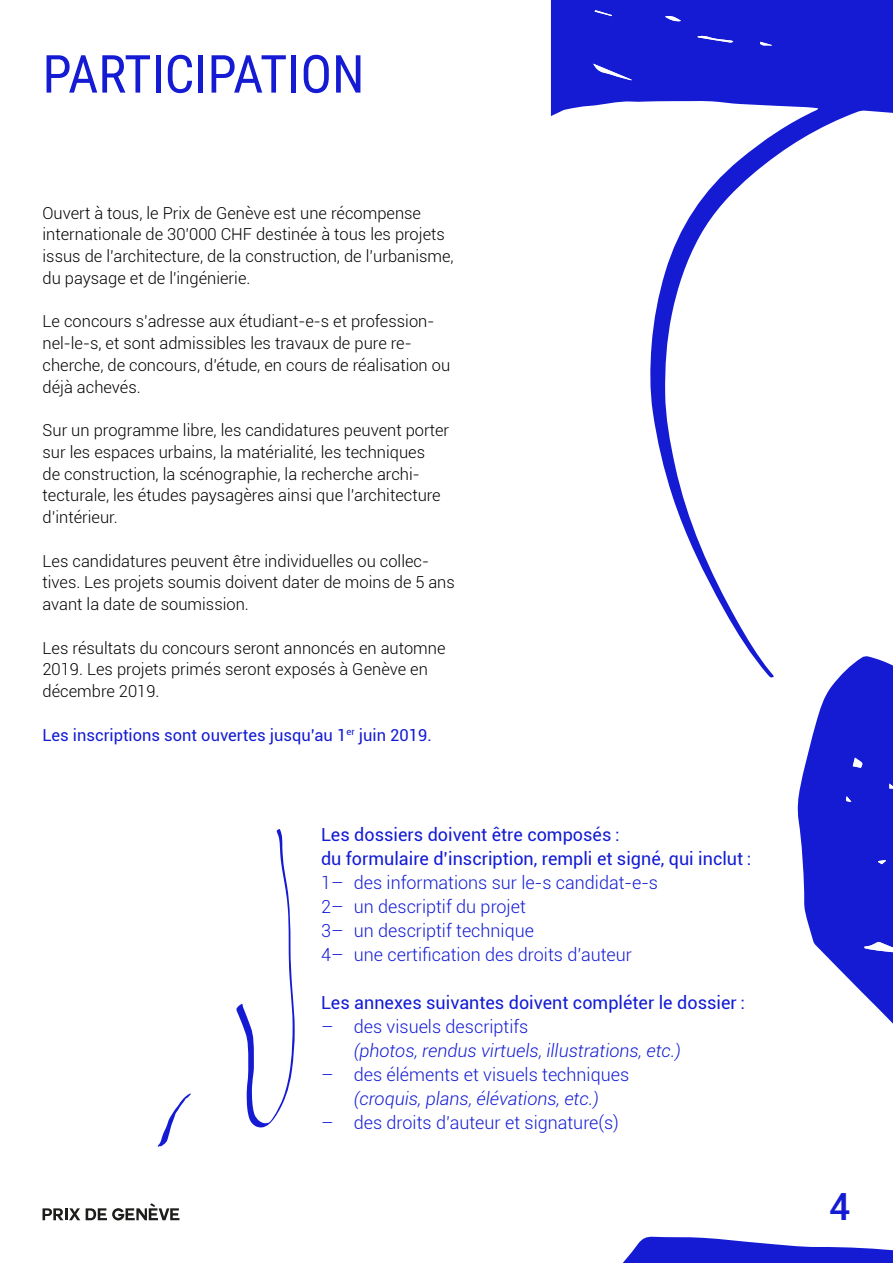
<style>
.page{position:relative;width:893px;height:1263px;background:#fff}
.page>*{position:absolute;margin:0;border:0;box-sizing:border-box;transform-origin:0 0}
.t1{font:52.5px "Roboto Condensed";color:#151bd3}
.t2{font:500 37.5px "Roboto";color:#151bd3}
.t3{font:300 18px "Roboto";color:#131bd3}
.t4{font:18px "Roboto";color:#131bd3}
.t5{font:italic 300 18px "Roboto";color:#131bd3}
.t6{font:300 16.5px/21.8px "Roboto";color:#000}
.t7{font:16.5px "Roboto";color:#131bd3}
</style>
<div class="page">
<svg style="left:43px;top:1208px;width:37px;height:12px"></svg>
<svg style="left:86px;top:1203px;width:93px;height:17px"></svg>
<svg style="left:551px;top:0;width:342px;height:1263px"></svg>
<svg style="left:864px;top:942px;width:29px;height:11px"></svg>
<svg style="left:593px;top:64px;width:38px;height:16px"></svg>
<svg style="left:697px;top:35px;width:36px;height:8px"></svg>
<svg style="left:853px;top:758px;width:11px;height:10px"></svg>
<svg style="left:665px;top:15px;width:16px;height:7px"></svg>
<svg style="left:595px;top:10px;width:17px;height:6px"></svg>
<svg style="left:760px;top:42px;width:12px;height:5px"></svg>
<svg style="left:878px;top:860px;width:8px;height:4px"></svg>
<svg style="left:889px;top:783px;width:4px;height:6px"></svg>
<svg style="left:845px;top:796px;width:6px;height:6px"></svg>
<svg style="left:158px;top:1093px;width:33px;height:54px"></svg>
<svg style="left:236px;top:829px;width:59px;height:299px"></svg>
<p class="t1" style="left:43px;top:37px;width:323px">PARTICIPATION</p>
<p class="t6" style="left:43px;top:201px;width:413px">Ouvert à tous, le Prix de Genève est une récompense internationale de 30’000 CHF destinée à tous les projets issus de l’architecture, de la construction, de l’urbanisme, du paysage et de l'ingénierie.</p>
<p class="t6" style="left:43px;top:310px;width:409px">Le concours s’adresse aux étudiant-e-s et profession&shy;nel-le-s, et sont admissibles les travaux de pure re&shy;cherche, de concours, d’étude, en cours de réalisation ou déjà achevés.</p>
<p class="t6" style="left:43px;top:419px;width:408px">Sur un programme libre, les candidatures peuvent porter sur les espaces urbains, la matérialité, les techniques<br>de construction, la scénographie, la recherche archi&shy;tecturale, les études paysagères ainsi que l’architecture d’intérieur.</p>
<p class="t6" style="left:43px;top:549px;width:414px">Les candidatures peuvent être individuelles ou collec&shy;tives. Les projets soumis doivent dater de moins de 5 ans avant la date de soumission.</p>
<p class="t6" style="left:43px;top:636px;width:405px">Les résultats du concours seront annoncés en automne<br>2019. Les projets primés seront exposés à Genève en décembre 2019.</p>
<p class="t7" style="left:43px;top:723px;width:391px">Les inscriptions sont ouvertes jusqu’au 1<sup>er</sup> juin 2019.</p>
<p class="t4" style="left:321px;top:822px;width:300px">Les dossiers doivent être composés :</p>
<p class="t4" style="left:321px;top:846px;width:432px">du formulaire d’inscription, rempli et signé, qui inclut :</p>
<p class="t3" style="left:321px;top:870px;width:339px">1– des informations sur le-s candidat-e-s</p>
<p class="t3" style="left:321px;top:894px;width:206px">2– un descriptif du projet</p>
<p class="t3" style="left:321px;top:918px;width:214px">3– un descriptif technique</p>
<p class="t3" style="left:321px;top:942px;width:312px">4– une certification des droits d’auteur</p>
<p class="t4" style="left:321px;top:990px;width:425px">Les annexes suivantes doivent compléter le dossier :</p>
<p class="t3" style="left:321px;top:1014px;width:209px">– des visuels descriptifs</p>
<p class="t5" style="left:354px;top:1038px;width:328px">(photos, rendus virtuels, illustrations, etc.)</p>
<p class="t3" style="left:321px;top:1062px;width:310px">– des éléments et visuels techniques</p>
<p class="t5" style="left:354px;top:1086px;width:246px">(croquis, plans, élévations, etc.)</p>
<p class="t3" style="left:321px;top:1110px;width:299px">– des droits d’auteur et signature(s)</p>
<p class="t2" style="left:829px;top:1181px;width:23px">4</p>
</div>
